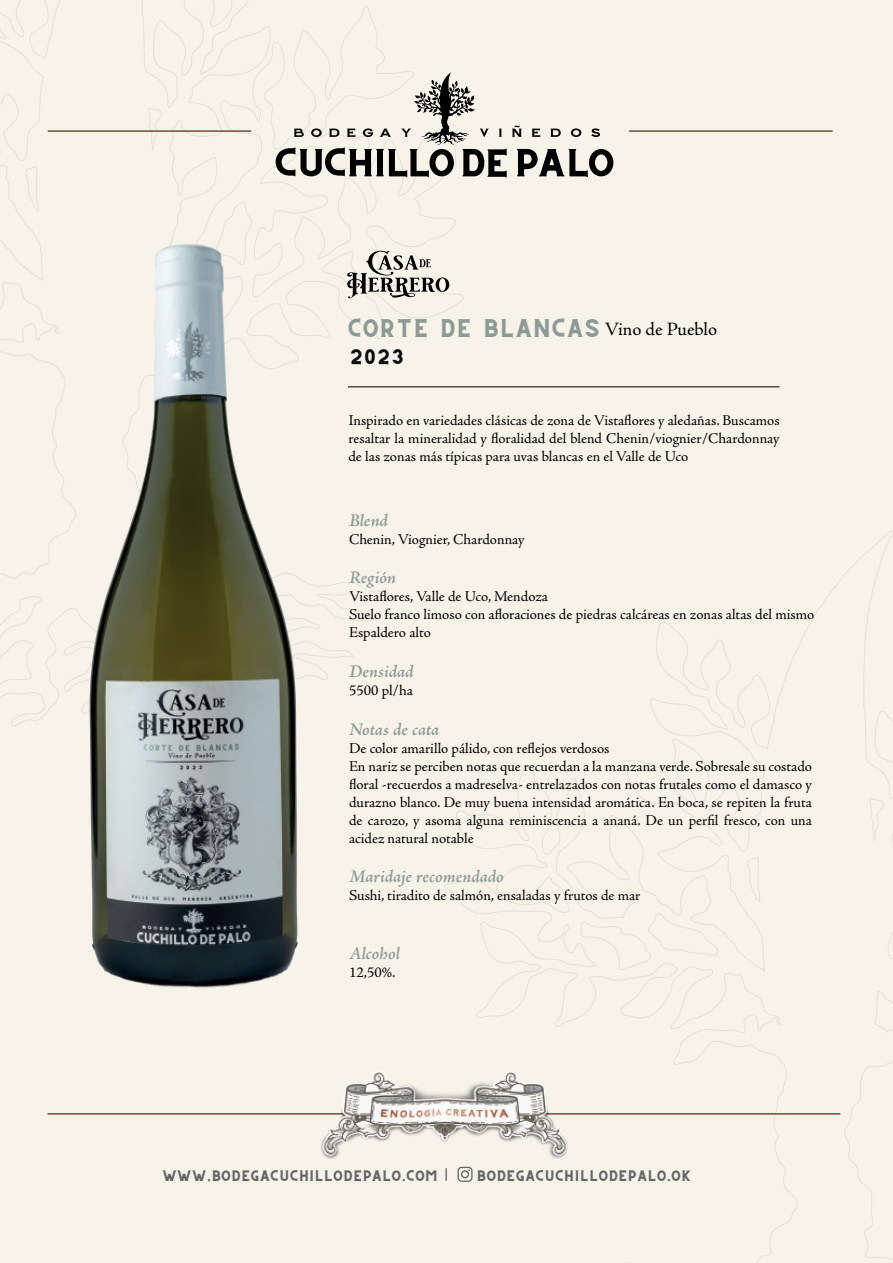
<style>
.page{position:relative;width:893px;height:1263px;background:#f8f3e9}
.page>*{position:absolute;margin:0;border:0;box-sizing:border-box;transform-origin:0 0}
.t1{font:italic 600 18px "Adobe Jenson Pro";letter-spacing:-.005em;color:#8d9b97}
.t2{font:18px "CS Gordon Vintage";color:#8d9b97}
.t3{font:15px/18px "Adobe Jenson Pro";color:#000001}
.t4{font:15px "CS Gordon Vintage";color:#0b0d11}
.t5{font:10.65px "CS Gordon Vintage";color:#636767}
.s1{font-family:"Adobe Jenson Pro";font-size:18.9px;color:#000001}
</style>
<div class="page">
<svg style="left:0;top:0;width:443px;height:205px"></svg>
<svg style="left:445px;top:530px;width:448px;height:733px"></svg>
<hr style="left:348px;top:386px;width:431px;height:1px;background:#000001">
<img style="left:0;top:205px;width:471px;height:830px">
<hr style="left:47px;top:1113px;width:793px;height:1px;background:#7a4837">
<img style="left:319px;top:1071px;width:251px;height:89px">
<svg style="left:276px;top:72px;width:337px;height:106px"></svg>
<hr style="left:48px;top:130px;width:203px;height:2px;background:#7a4837">
<hr style="left:629px;top:130px;width:204px;height:2px;background:#7a4837">
<svg style="left:457px;top:1167px;width:16px;height:15px"></svg>
<svg style="left:445px;top:1168px;width:2px;height:12px"></svg>
<p class="t2" style="left:348px;top:320px;width:371px">CORTE DE BLANCAS <span class="s1">Vino de Pueblo</span></p>
<p class="t4" style="left:349px;top:350px;width:57px">2023</p>
<p class="t3" style="left:348px;top:411px;width:433px;text-align:justify">Inspirado en variedades clásicas de zona de Vistaflores y aledañas. Buscamos resaltar la mineralidad y floralidad del blend Chenin/viognier/Chardonnay de las zonas más típicas para uvas blancas en el Valle de Uco</p>
<p class="t1" style="left:349px;top:510px;width:40px">Blend</p>
<p class="t3" style="left:349px;top:530px;width:177px">Chenin, Viognier, Chardonnay</p>
<p class="t1" style="left:349px;top:568px;width:48px">Región</p>
<p class="t3" style="left:349px;top:588px;width:467px">Vistaflores, Valle de Uco, Mendoza<br>Suelo franco limoso con afloraciones de piedras calcáreas en zonas altas del mismo<br>Espaldero alto</p>
<p class="t1" style="left:349px;top:661px;width:66px">Densidad</p>
<p class="t3" style="left:349px;top:682px;width:65px">5500 pl/ha</p>
<p class="t1" style="left:349px;top:719px;width:92px">Notas de cata</p>
<p class="t3" style="left:349px;top:739px;width:464px">De color amarillo pálido, con reflejos verdosos<br>En nariz se perciben notas que recuerdan a la manzana verde. Sobresale su costado floral -recuerdos a madreselva- entrelazados con notas frutales como el damasco y durazno blanco. De muy buena intensidad aromática. En boca, se repiten la fruta de carozo, y asoma alguna reminiscencia a ananá. De un perfil fresco, con una acidez natural notable</p>
<p class="t1" style="left:349px;top:866px;width:156px">Maridaje recomendado</p>
<p class="t3" style="left:349px;top:887px;width:293px">Sushi, tiradito de salmón, ensaladas y frutos de mar</p>
<p class="t1" style="left:349px;top:943px;width:52px">Alcohol</p>
<p class="t3" style="left:349px;top:964px;width:48px">12,50%.</p>
<p class="t5" style="left:162px;top:1171px;width:277px">WWW.BODEGACUCHILLODEPALO.COM</p>
<p class="t5" style="left:477px;top:1171px;width:217px">BODEGACUCHILLODEPALO.OK</p>
</div>
